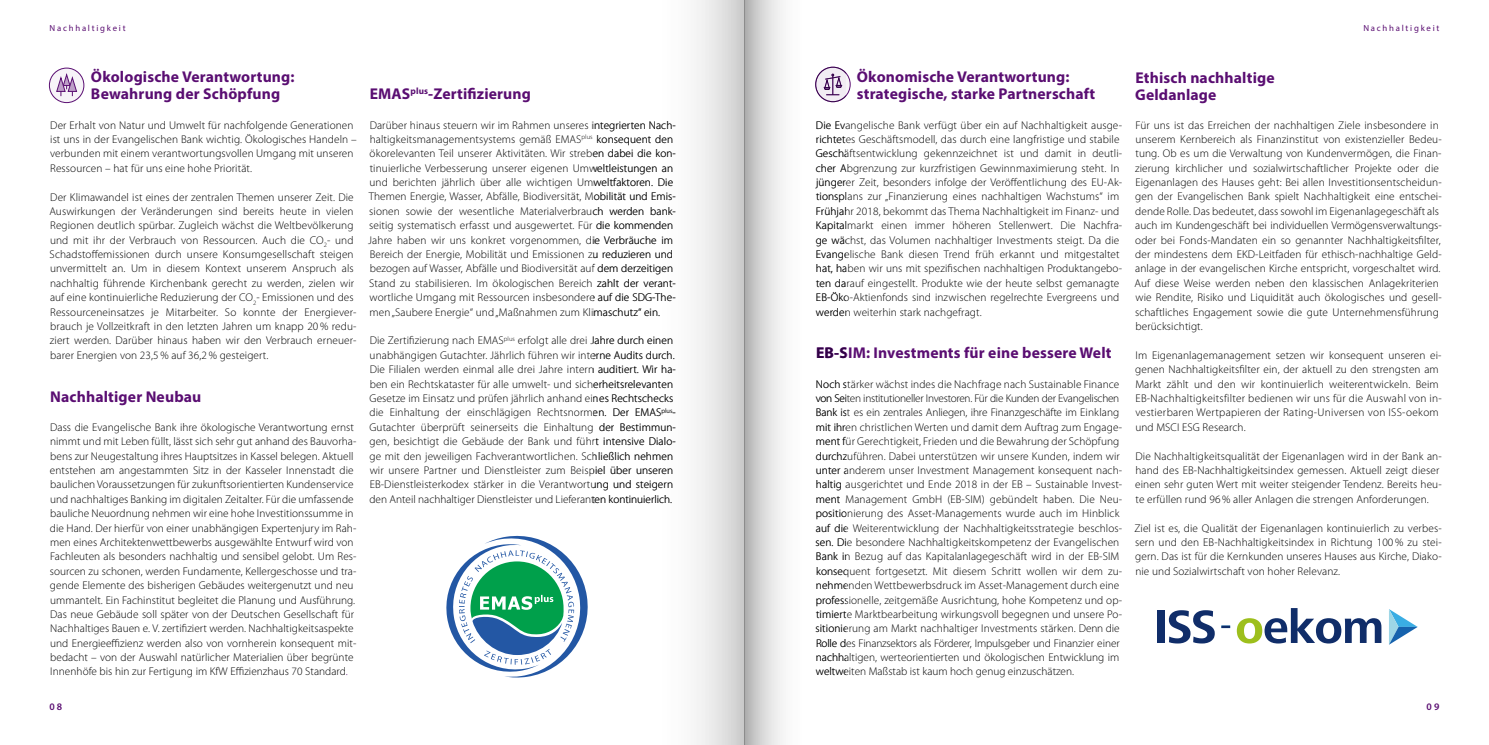
<style>
.page{position:relative;width:1489px;height:745px;background:#fff}
.page>*{position:absolute;margin:0;border:0;box-sizing:border-box;transform-origin:0 0}
.t1{font:700 15.62px/16.9px "Myriad Pro";letter-spacing:.01em;color:#5a0e72}
.t2{font:300 11.25px/14.4px "Myriad Pro";letter-spacing:.01em;color:#000}
.t3{font:600 10px "Myriad Pro";color:#5a0e72}
.t4{font:8.75px "Myriad Pro";letter-spacing:.2em;color:#5a0e72}
.s1{color:#5a0e72}
</style>
<div class="page">
<svg style="left:49px;top:68px;width:35px;height:34px"></svg>
<div style="left:49px;top:68px;width:35px;height:35px;border:1px solid #5a0e72;border-radius:50%"></div>
<svg style="left:55px;top:73px;width:23px;height:23px"></svg>
<div style="left:815px;top:67px;width:35px;height:35px;background:#f7f4f8;border-radius:50%"></div>
<div style="left:815px;top:67px;width:35px;height:35px;border:1px solid #5a0e72;border-radius:50%"></div>
<svg style="left:446px;top:535px;width:142px;height:142px"></svg>
<div style="left:1157px;top:610px;width:7px;height:32px;background:#102d69"></div>
<svg style="left:1168px;top:610px;width:46px;height:33px"></svg>
<svg style="left:1389px;top:609px;width:28px;height:35px"></svg>
<svg style="left:1236px;top:608px;width:145px;height:35px"></svg>
<svg style="left:1221px;top:625px;width:8px;height:2px"></svg>
<svg style="left:744px;top:0;width:101px;height:744px"></svg>
<svg style="left:696px;top:0;width:48px;height:744px"></svg>
<p class="t4" style="left:50px;top:22px;width:77px">Nachhaltigkeit</p>
<p class="t4" style="left:1363px;top:22px;width:77px">Nachhaltigkeit</p>
<h1 class="t1" style="left:91px;top:68px;width:205px">Ökologische Verantwortung:<br>Bewahrung der Schöpfung</h1>
<h1 class="t1" style="left:856px;top:68px;width:240px">Ökonomische Verantwortung: strategische, starke Partnerschaft</h1>
<h1 class="t1" style="left:1135px;top:68px;width:141px">Ethisch nachhaltige<br>Geldanlage</h1>
<p class="t2" style="left:1134px;top:118px;width:308px">Für uns ist das Erreichen der nachhaltigen Ziele insbesondere in unserem Kernbereich als Finanzinstitut von existenzieller Bedeu&shy;tung. Ob es um die Verwaltung von Kundenvermögen, die Finan&shy;zierung kirchlicher und sozialwirtschaftlicher Projekte oder die Eigenanlagen des Hauses geht: Bei allen Investitionsentscheidun&shy;gen der Evangelischen Bank spielt Nachhaltigkeit eine entschei&shy;dende Rolle. Das bedeutet, dass sowohl im Eigenanlagegeschäft als auch im Kundengeschäft bei individuellen Vermögensverwaltungs&shy;oder bei Fonds-Mandaten ein so genannter Nachhaltigkeitsfilter, der mindestens dem EKD-Leitfaden für ethisch-nachhaltige Geld&shy;anlage in der evangelischen Kirche entspricht, vorgeschaltet wird.<br>Auf diese Weise werden neben den klassischen Anlagekriterien wie Rendite, Risiko und Liquidität auch ökologisches und gesell&shy;schaftliches Engagement sowie die gute Unternehmensführung berücksichtigt.</p>
<p class="t2" style="left:1135px;top:348px;width:308px">Im Eigenanlagemanagement setzen wir konsequent unseren ei&shy;genen Nachhaltigkeitsfilter ein, der aktuell zu den strengsten am Markt zählt und den wir kontinuierlich weiterentwickeln. Beim EB-Nachhaltigkeitsfilter bedienen wir uns für die Auswahl von in&shy;vestierbaren Wertpapieren der Rating-Universen von ISS-oekom und MSCI ESG Research.</p>
<p class="t2" style="left:1135px;top:448px;width:308px">Die Nachhaltigkeitsqualität der Eigenanlagen wird in der Bank an&shy;hand des EB-Nachhaltigkeitsindex gemessen. Aktuell zeigt dieser einen sehr guten Wert mit weiter steigender Tendenz. Bereits heu&shy;te erfüllen rund 96% aller Anlagen die strengen Anforderungen.</p>
<p class="t2" style="left:1134px;top:520px;width:309px;text-align:justify">Ziel ist es, die Qualität der Eigenanlagen kontinuierlich zu verbes&shy;sern und den EB-Nachhaltigkeitsindex in Richtung 100% zu stei&shy;gern. Das ist für die Kernkunden unseres Hauses aus Kirche, Diako&shy;nie und Sozialwirtschaft von hoher Relevanz.</p>
<h1 class="t1" style="left:370px;top:85px;width:163px">EMAS<sup>plus</sup>-Zertifizierung</h1>
<p class="t2" style="left:368px;top:118px;width:309px">Darüber hinaus steuern wir im Rahmen unseres integrierten Nach&shy;haltigkeitsmanagementsystems gemäß EMAS<sup>plus</sup> konsequent den ökorelevanten Teil unserer Aktivitäten. Wir streben dabei die kon&shy;tinuierliche Verbesserung unserer eigenen Umweltleistungen an und berichten jährlich über alle wichtigen Umweltfaktoren. Die Themen Energie, Wasser, Abfälle, Biodiversität, Mobilität und Emis&shy;sionen sowie der wesentliche Materialverbrauch werden bank&shy;seitig systematisch erfasst und ausgewertet. Für die kommenden Jahre haben wir uns konkret vorgenommen, die Verbräuche im Bereich der Energie, Mobilität und Emissionen zu reduzieren und bezogen auf Wasser, Abfälle und Biodiversität auf dem derzeitigen Stand zu stabilisieren. Im ökologischen Bereich zahlt der verant&shy;wortliche Umgang mit Ressourcen insbesondere auf die SDG-The&shy;men „Saubere Energie“ und „Maßnahmen zum Klimaschutz“ ein.</p>
<p class="t2" style="left:369px;top:333px;width:308px">Die Zertifizierung nach EMAS<sup>plus</sup> erfolgt alle drei Jahre durch einen unabhängigen Gutachter. Jährlich führen wir interne Audits durch.<br>Die Filialen werden einmal alle drei Jahre intern auditiert. Wir ha&shy;ben ein Rechtskataster für alle umwelt- und sicherheitsrelevanten Gesetze im Einsatz und prüfen jährlich anhand eines Rechtschecks die Einhaltung der einschlägigen Rechtsnormen. Der EMAS<sup>plus</sup>-Gutachter überprüft seinerseits die Einhaltung der Bestimmun&shy;gen, besichtigt die Gebäude der Bank und führt intensive Dialo&shy;ge mit den jeweiligen Fachverantwortlichen. Schließlich nehmen wir unsere Partner und Dienstleister zum Beispiel über unseren EB-Dienstleisterkodex stärker in die Verantwortung und steigern den Anteil nachhaltiger Dienstleister und Lieferanten kontinuierlich.</p>
<p class="t2" style="left:815px;top:118px;width:308px">Die Evangelische Bank verfügt über ein auf Nachhaltigkeit ausge&shy;richtetes Geschäftsmodell, das durch eine langfristige und stabile Geschäftsentwicklung gekennzeichnet ist und damit in deutli&shy;cher Abgrenzung zur kurzfristigen Gewinnmaximierung steht. In jüngerer Zeit, besonders infolge der Veröffentlichung des EU-Ak&shy;tionsplans zur „Finanzierung eines nachhaltigen Wachstums“ im Frühjahr 2018, bekommt das Thema Nachhaltigkeit im Finanz- und Kapitalmarkt einen immer höheren Stellenwert. Die Nachfra&shy;ge wächst, das Volumen nachhaltiger Investments steigt. Da die Evangelische Bank diesen Trend früh erkannt und mitgestaltet hat, haben wir uns mit spezifischen nachhaltigen Produktangebo&shy;ten darauf eingestellt. Produkte wie der heute selbst gemanagte EB-Öko-Aktienfonds sind inzwischen regelrechte Evergreens und werden weiterhin stark nachgefragt.</p>
<h1 class="t1" style="left:816px;top:344px;width:297px">EB-SIM: Investments für eine bessere Welt</h1>
<p class="t2" style="left:815px;top:376px;width:308px">Noch stärker wächst indes die Nachfrage nach Sustainable Finance von Seiten institutioneller Investoren. Für die Kunden der Evangelischen Bank ist es ein zentrales Anliegen, ihre Finanzgeschäfte im Einklang mit ihren christlichen Werten und damit dem Auftrag zum Engage&shy;ment für Gerechtigkeit, Frieden und die Bewahrung der Schöpfung durchzuführen. Dabei unterstützen wir unsere Kunden, indem wir unter anderem unser Investment Management konsequent nach&shy;haltig ausgerichtet und Ende 2018 in der EB – Sustainable Invest&shy;ment Management GmbH (EB-SIM) gebündelt haben. Die Neu&shy;positionierung des Asset-Managements wurde auch im Hinblick auf die Weiterentwicklung der Nachhaltigkeitsstrategie beschlos&shy;sen. Die besondere Nachhaltigkeitskompetenz der Evangelischen Bank in Bezug auf das Kapitalanlagegeschäft wird in der EB-SIM konsequent fortgesetzt. Mit diesem Schritt wollen wir dem zu&shy;nehmenden Wettbewerbsdruck im Asset-Management durch eine professionelle, zeitgemäße Ausrichtung, hohe Kompetenz und op&shy;timierte Marktbearbeitung wirkungsvoll begegnen und unsere Po&shy;sitionierung am Markt nachhaltiger Investments stärken. Denn die Rolle des Finanzsektors als Förderer, Impulsgeber und Finanzier einer nachhaltigen, werteorientierten und ökologischen Entwicklung im weltweiten Maßstab ist kaum hoch genug einzuschätzen.</p>
<p class="t2" style="left:50px;top:118px;width:308px">Der Erhalt von Natur und Umwelt für nachfolgende Generationen ist uns in der Evangelischen Bank wichtig. Ökologisches Handeln – verbunden mit einem verantwortungsvollen Umgang mit unseren Ressourcen – hat für uns eine hohe Priorität.</p>
<p class="t2" style="left:49px;top:190px;width:308px">Der Klimawandel ist eines der zentralen Themen unserer Zeit. Die Auswirkungen der Veränderungen sind bereits heute in vielen Regionen deutlich spürbar. Zugleich wächst die Weltbevölkerung und mit ihr der Verbrauch von Ressourcen. Auch die CO<sub>2</sub>- und Schadstoffemissionen durch unsere Konsumgesellschaft steigen unvermittelt an. Um in diesem Kontext unserem Anspruch als nachhaltig führende Kirchenbank gerecht zu werden, zielen wir auf eine kontinuierliche Reduzierung der CO<sub>2</sub>- Emissionen und des Ressourceneinsatzes je Mitarbeiter. So konnte der Energiever&shy;brauch je Vollzeitkraft in den letzten Jahren um knapp 20% redu&shy;ziert werden. Darüber hinaus haben wir den Verbrauch erneuer&shy;barer Energien von 23,5% auf 36,2% gesteigert.</p>
<h1 class="t1" style="left:50px;top:387px;width:153px">Nachhaltiger Neubau</h1>
<p class="t2" style="left:50px;top:419px;width:308px">Dass die Evangelische Bank ihre ökologische Verantwortung ernst nimmt und mit Leben füllt, lässt sich sehr gut anhand des Bauvorha&shy;bens zur Neugestaltung ihres Hauptsitzes in Kassel belegen. Aktuell entstehen am angestammten Sitz in der Kasseler Innenstadt die baulichen Voraussetzungen für zukunftsorientierten Kundenservice und nachhaltiges Banking im digitalen Zeitalter. Für die umfassende bauliche Neuordnung nehmen wir eine hohe Investitionssumme in die Hand. Der hierfür von einer unabhängigen Expertenjury im Rah&shy;men eines Architektenwettbewerbs ausgewählte Entwurf wird von Fachleuten als besonders nachhaltig und sensibel gelobt. Um Res&shy;sourcen zu schonen, werden Fundamente, Kellergeschosse und tra&shy;gende Elemente des bisherigen Gebäudes weitergenutzt und neu ummantelt. Ein Fachinstitut begleitet die Planung und Ausführung.<br>Das neue Gebäude soll später von der Deutschen Gesellschaft für Nachhaltiges Bauen e. V. zertifiziert werden. Nachhaltigkeitsaspekte und Energieeffizienz werden also von vornherein konsequent mit&shy;bedacht – von der Auswahl natürlicher Materialien über begrünte Innenhöfe bis hin zur Fertigung im KfW Effizienzhaus 70 Standard<span class="s1">.</span></p>
<p class="t3" style="left:50px;top:699px;width:14px">08</p>
<p class="t3" style="left:1426px;top:699px;width:14px">09</p>
</div>
